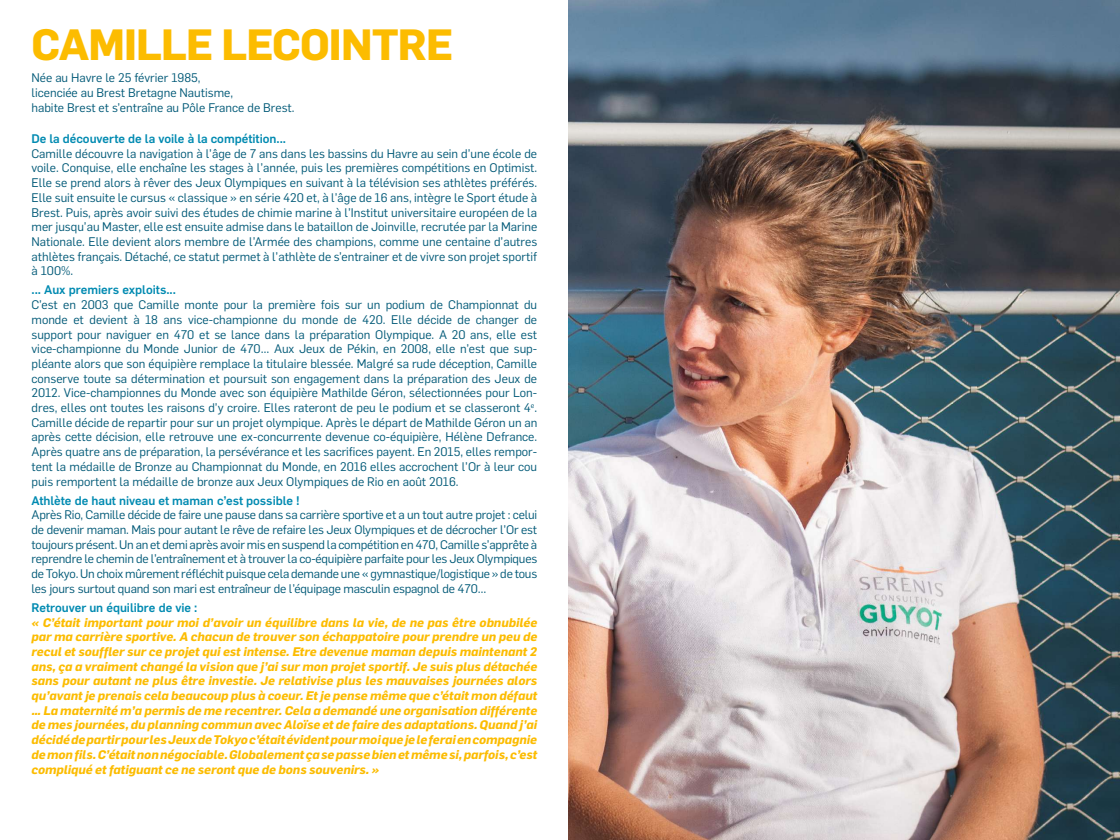
<style>
.page{position:relative;width:1120px;height:840px;background:#fff}
.page>*{position:absolute;margin:0;border:0;box-sizing:border-box;transform-origin:0 0}
.t1{font:700 42.96px "Flama";letter-spacing:-.02em;color:#fcbc00}
.t2{font:12.25px/14.7px "Flama";color:#005977;text-align:justify}
.t3{font:italic 700 12.25px/14.7px "Flama";color:#fcbc00;text-align:justify}
.t4{font:500 12.25px "Flama";color:#008ab1}
</style>
<div class="page">
<img style="left:569px;top:0;width:551px;height:840px">
<h1 class="t1" style="left:32px;top:14px;width:424px">CAMILLE LECOINTRE</h1>
<p class="t2" style="left:32px;top:70px;width:265px;text-align:left">Née au Havre le 25 février 1985,<br>licenciée au Brest Bretagne Nautisme,<br>habite Brest et s’entraîne au Pôle France de Brest.</p>
<p class="t4" style="left:32px;top:130px;width:256px">De la découverte de la voile à la compétition...</p>
<p class="t2" style="left:32px;top:145px;width:507px">Camille découvre la navigation à l’âge de 7 ans dans les bassins du Havre au sein d’une école de voile. Conquise, elle enchaîne les stages à l’année, puis les premières compétitions en Optimist.<br>Elle se prend alors à rêver des Jeux Olympiques en suivant à la télévision ses athlètes préférés.<br>Elle suit ensuite le cursus « classique » en série 420 et, à l’âge de 16 ans, intègre le Sport étude à Brest. Puis, après avoir suivi des études de chimie marine à l’Institut universitaire européen de la mer jusqu’au Master, elle est ensuite admise dans le bataillon de Joinville, recrutée par la Marine Nationale. Elle devient alors membre de l’Armée des champions, comme une centaine d’autres athlètes français. Détaché, ce statut permet à l’athlète de s’entrainer et de vivre son projet sportif à 100%.</p>
<p class="t4" style="left:32px;top:281px;width:146px">... Aux premiers exploits...</p>
<p class="t2" style="left:31px;top:297px;width:507px">C’est en 2003 que Camille monte pour la première fois sur un podium de Championnat du monde et devient à 18 ans vice-championne du monde de 420. Elle décide de changer de support pour naviguer en 470 et se lance dans la préparation Olympique. A 20 ans, elle est vice-championne du Monde Junior de 470… Aux Jeux de Pékin, en 2008, elle n’est que sup&shy;pléante alors que son équipière remplace la titulaire blessée. Malgré sa rude déception, Camille conserve toute sa détermination et poursuit son engagement dans la préparation des Jeux de 2012. Vice-championnes du Monde avec son équipière Mathilde Géron, sélectionnées pour Lon&shy;dres, elles ont toutes les raisons d’y croire. Elles rateront de peu le podium et se classeront 4<sup>e</sup>.<br>Camille décide de repartir pour sur un projet olympique. Après le départ de Mathilde Géron un an après cette décision, elle retrouve une ex-concurrente devenue co-équipière, Hélène Defrance.<br>Après quatre ans de préparation, la persévérance et les sacrifices payent. En 2015, elles rempor&shy;tent la médaille de Bronze au Championnat du Monde, en 2016 elles accrochent l’Or à leur cou puis remportent la médaille de bronze aux Jeux Olympiques de Rio en août 2016.</p>
<p class="t4" style="left:31px;top:491px;width:270px">Athlète de haut niveau et maman c’est possible !</p>
<p class="t2" style="left:31px;top:507px;width:507px">Après Rio, Camille décide de faire une pause dans sa carrière sportive et a un tout autre projet : celui de devenir maman. Mais pour autant le rêve de refaire les Jeux Olympiques et de décrocher l’Or est toujours présent. Un an et demi après avoir mis en suspend la compétition en 470, Camille s’apprête à reprendre le chemin de l’entraînement et à trouver la co-équipière parfaite pour les Jeux Olympiques de Tokyo. Un choix mûrement réfléchit puisque cela demande une « gymnastique/logistique » de tous les jours surtout quand son mari est entraîneur de l’équipage masculin espagnol de 470…</p>
<p class="t4" style="left:31px;top:599px;width:167px">Retrouver un équilibre de vie :</p>
<p class="t3" style="left:31px;top:614px;width:507px">« C’était important pour moi d’avoir un équilibre dans la vie, de ne pas être obnubilée par ma carrière sportive. A chacun de trouver son échappatoire pour prendre un peu de recul et souffler sur ce projet qui est intense. Etre devenue maman depuis maintenant 2 ans, ça a vraiment changé la vision que j’ai sur mon projet sportif. Je suis plus détachée sans pour autant ne plus être investie. Je relativise plus les mauvaises journées alors qu’avant je prenais cela beaucoup plus à coeur. Et je pense même que c’était mon défaut … La maternité m’a permis de me recentrer. Cela a demandé une organisation différente de mes journées, du planning commun avec Aloïse et de faire des adaptations. Quand j’ai décidé de partir pour les Jeux de Tokyo c’était évident pour moi que je le ferai en compagnie de mon fils. C’était non négociable. Globalement ça se passe bien et même si, parfois, c’est compliqué et fatiguant ce ne seront que de bons souvenirs. »</p>
</div>
